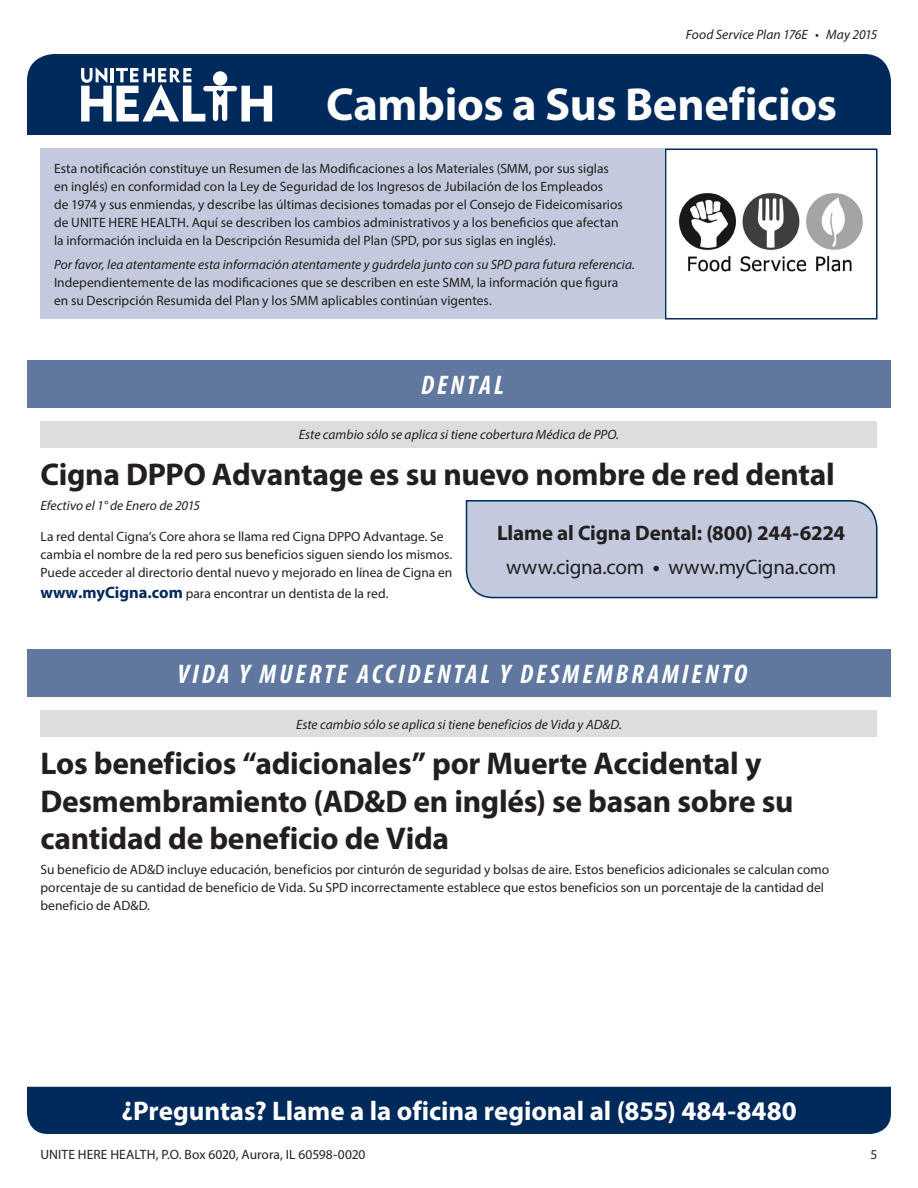
<style>
.page{position:relative;width:918px;height:1188px;background:#fff}
.page>*{position:absolute;margin:0;border:0;box-sizing:border-box;transform-origin:0 0}
.t1{font:700 46.5px "Myriad Pro";letter-spacing:-.005em;color:#fff}
.t2{font:700 31.5px/37.5px "Myriad Pro";letter-spacing:-.01em;color:#231f20}
.t3{font:700 27px "Myriad Pro";letter-spacing:-.005em;color:#fff}
.t4{font:italic 700 condensed 27px "Myriad Pro";letter-spacing:.11em;color:#fff}
.t5{font:700 21px/33.8px "Myriad Pro";letter-spacing:-.01em;color:#231f20;text-align:center}
.t6{font:13.5px/18px "Myriad Pro";color:#231f20}
.t7{font:italic 13.5px "Myriad Pro";color:#231f20}
.s1{font-weight:700;font-size:16.5px;color:#00295c}
.s2{font-weight:400}
</style>
<div class="page">
<div style="left:27px;top:1087px;width:864px;height:47px;background:#00295c"></div>
<div style="left:27px;top:54px;width:864px;height:81px;background:#00295c"></div>
<svg style="left:81px;top:68px;width:191px;height:53px"></svg>
<img style="left:679px;top:193px;width:184px;height:79px">
<div style="left:665px;top:148px;width:213px;height:172px;border:2px solid #00295c"></div>
<div style="left:40px;top:148px;width:625px;height:172px;background:#c3cadd"></div>
<div style="left:27px;top:650px;width:864px;height:47px;background:#60779f"></div>
<div style="left:40px;top:710px;width:838px;height:27px;background:#dcdddf"></div>
<div style="left:27px;top:360px;width:864px;height:47px;background:#60779f"></div>
<div style="left:40px;top:421px;width:838px;height:27px;background:#dcdddf"></div>
<div style="left:465px;top:500px;width:413px;height:99px;background:#c3cadd"></div>
<p class="t7" style="left:686px;top:26px;width:193px">Food Service Plan 176E • May 2015</p>
<h1 class="t1" style="left:326px;top:74px;width:512px">Cambios a Sus Beneficios</h1>
<p class="t6" style="left:54px;top:159px;width:570px">Esta notificación constituye un Resumen de las Modificaciones a los Materiales (SMM, por sus siglas en inglés) en conformidad con la Ley de Seguridad de los Ingresos de Jubilación de los Empleados<br>de 1974 y sus enmiendas, y describe las últimas decisiones tomadas por el Consejo de Fideicomisarios de UNITE HERE HEALTH. Aquí se describen los cambios administrativos y a los beneficios que afectan la información incluida en la Descripción Resumida del Plan (SPD, por sus siglas en inglés).</p>
<p class="t7" style="left:54px;top:257px;width:583px">Por favor, lea atentamente esta información atentamente y guárdela junto con su SPD para futura referencia.</p>
<p class="t6" style="left:54px;top:274px;width:566px">Independientemente de las modificaciones que se describen en este SMM, la información que figura en su Descripción Resumida del Plan y los SMM aplicables continúan vigentes.</p>
<h3 class="t4" style="left:421px;top:368px;width:84px">DENTAL</h3>
<p class="t7" style="left:299px;top:426px;width:322px">Este cambio sólo se aplica si tiene cobertura Médica de PPO.</p>
<h2 class="t2" style="left:40px;top:454px;width:796px">Cigna DPPO Advantage es su nuevo nombre de red dental</h2>
<p class="t7" style="left:40px;top:497px;width:161px">Efectivo el 1° de Enero de 2015</p>
<p class="t6" style="left:40px;top:527px;width:413px">La red dental Cigna’s Core ahora se llama red Cigna DPPO Advantage. Se cambia el nombre de la red pero sus beneficios siguen siendo los mismos.<br>Puede acceder al directorio dental nuevo y mejorado en línea de Cigna en</p>
<p class="t6" style="left:40px;top:584px;width:349px"><span class="s1">www.myCigna.com</span> para encontrar un dentista de la red.</p>
<h3 class="t5" style="left:497px;top:516px;width:350px">Llame al Cigna Dental: (800) 244-6224 <span class="s2">www.cigna.com</span> • <span class="s2">www.myCigna.com</span></h3>
<h3 class="t4" style="left:178px;top:658px;width:571px">VIDA Y MUERTE ACCIDENTAL Y DESMEMBRAMIENTO</h3>
<p class="t7" style="left:296px;top:716px;width:327px">Este cambio sólo se aplica si tiene beneficios de Vida y AD&amp;D.</p>
<h2 class="t2" style="left:40px;top:744px;width:754px">Los beneficios “adicionales” por Muerte Accidental y<br>Desmembramiento (AD&amp;D en inglés) se basan sobre su cantidad de beneficio de Vida</h2>
<p class="t6" style="left:40px;top:861px;width:790px">Su beneficio de AD&amp;D incluye educación, beneficios por cinturón de seguridad y bolsas de aire. Estos beneficios adicionales se calculan como porcentaje de su cantidad de beneficio de Vida. Su SPD incorrectamente establece que estos beneficios son un porcentaje de la cantidad del beneficio de AD&amp;D.</p>
<h3 class="t3" style="left:122px;top:1093px;width:677px">¿Preguntas? Llame a la oficina regional al (855) 484-8480</h3>
<p class="t6" style="left:40px;top:1146px;width:326px">UNITE HERE HEALTH, P.O. Box 6020, Aurora, IL 60598-0020</p>
<p class="t6" style="left:871px;top:1146px;width:8px">5</p>
</div>
